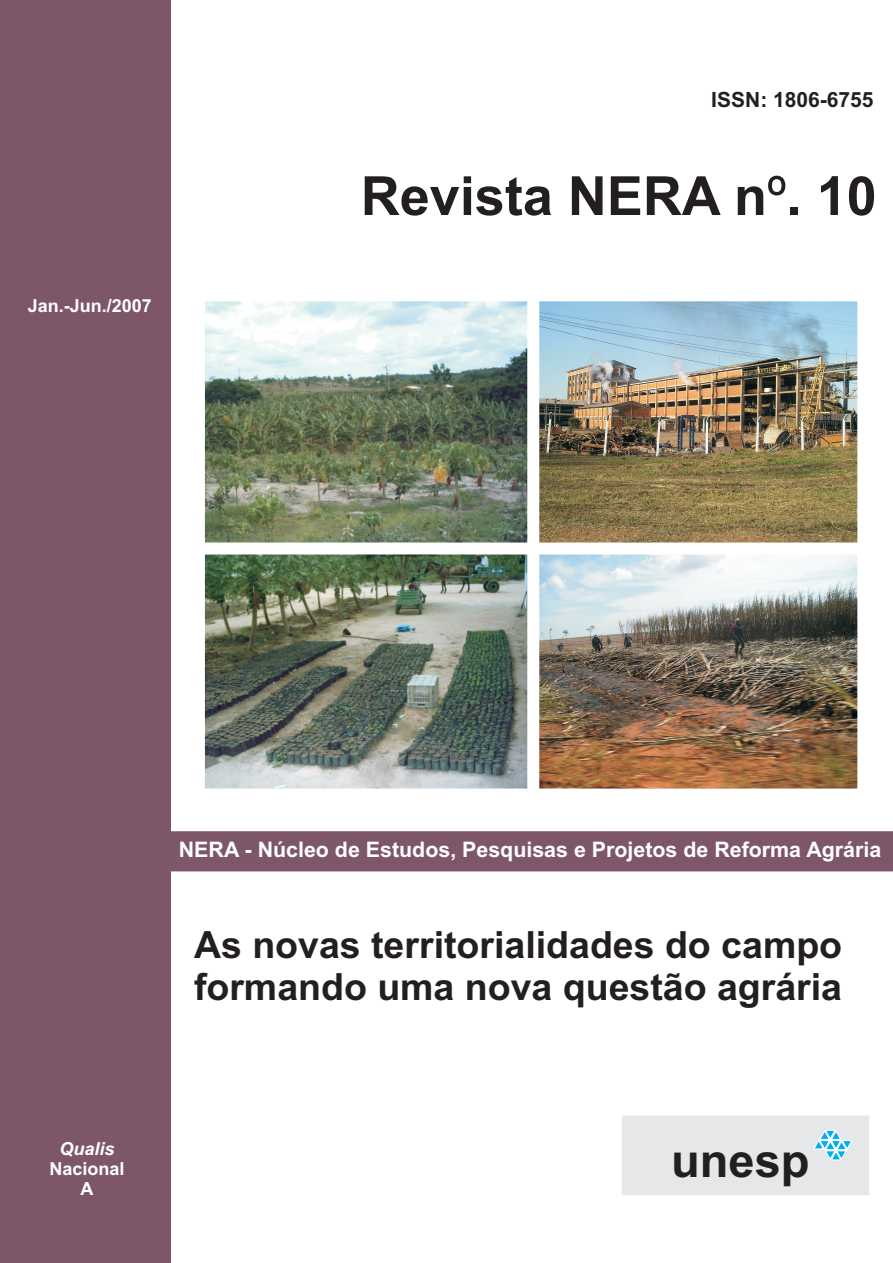
<style>
.page{position:relative;width:893px;height:1263px;background:#fff}
.page>*{position:absolute;margin:0;border:0;box-sizing:border-box;transform-origin:0 0}
.t1{font:700 54px "Arial";color:#231f20}
.t2{font:700 46.95px "Arial";color:#231f20}
.t3{font:700 37.5px/41.8px "Arial";color:#231f20}
.t4{font:700 21.45px "Arial";color:#fff}
.t5{font:700 21px "Arial";color:#231f20}
.t6{font:700 18px/20.1px "Arial";color:#fff;text-align:center}
.t7{font:italic 700 18px "Arial";color:#fff}
.s1{font-weight:400}
.s2{color:#e6e7e9}
</style>
<div class="page">
<div style="left:0;top:0;width:170px;height:1263px;background:#7e566a"></div>
<div style="left:622px;top:1116px;width:247px;height:79px;background:#e6e7e9"></div>
<div style="left:170px;top:831px;width:723px;height:40px;background:#7e566a"></div>
<img style="left:205px;top:301px;width:322px;height:241px">
<img style="left:205px;top:554px;width:322px;height:234px">
<img style="left:539px;top:554px;width:318px;height:234px">
<img style="left:539px;top:301px;width:318px;height:241px">
<p class="t6" style="left:28px;top:298px;width:126px">Jan.-Jun./2007</p>
<p class="t5" style="left:711px;top:91px;width:164px">ISSN: 1806-6755</p>
<h1 class="t1" style="left:361px;top:176px;width:517px">Revista NERA n<span class="s1">º</span>. 10</h1>
<p class="t7" style="left:60px;top:1142px;width:57px">Qualis</p>
<p class="t6" style="left:50px;top:1160px;width:77px">Nacional<br>A</p>
<p class="t4" style="left:179px;top:841px;width:704px">NERA - Núcleo de Estudos, Pesquisas e Projetos de Reforma Agrária</p>
<p class="t3" style="left:194px;top:927px;width:650px">As novas territorialidades do campo formando uma nova questão agrária</p>
<p class="t2" style="left:637px;top:1143px;width:174px"><span class="s2">U</span>unesp</p>
</div>
